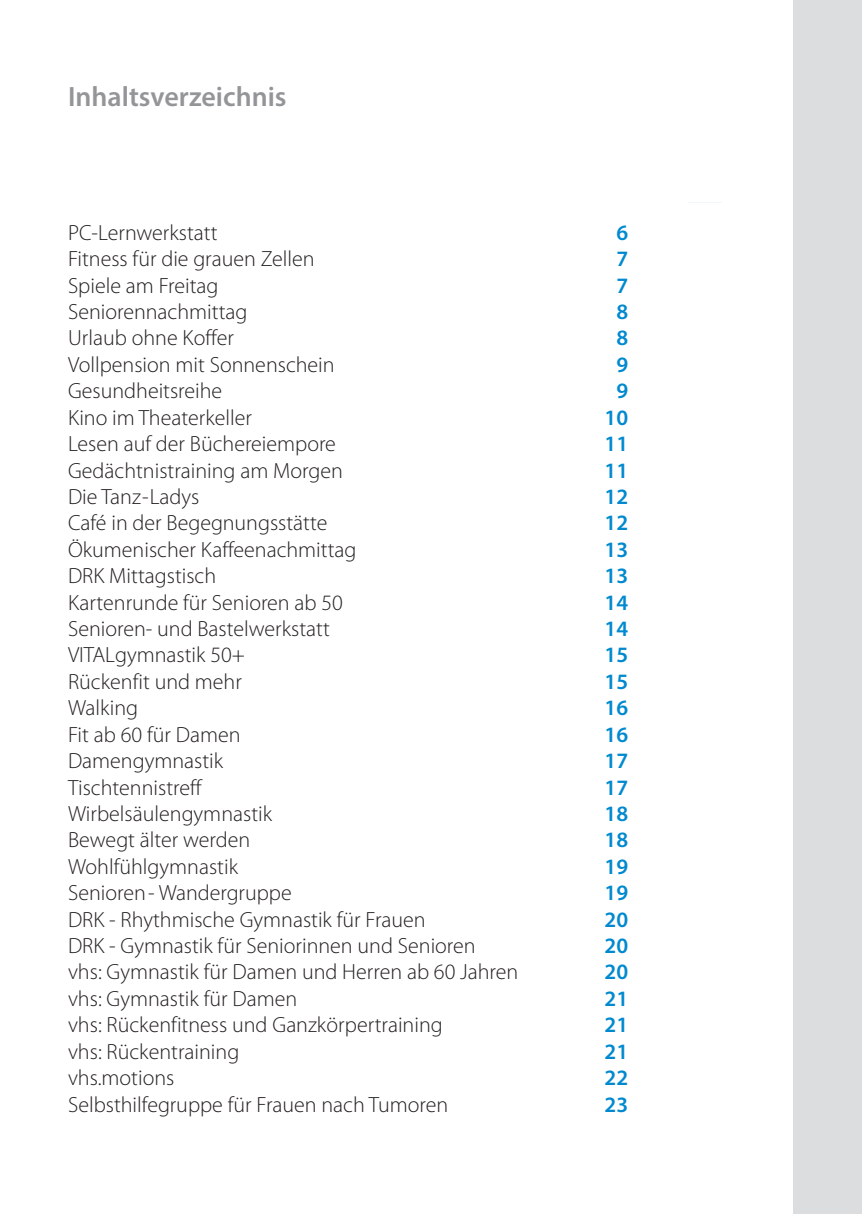
<style>
.page{position:relative;width:862px;height:1214px;background:#fff}
.page>*{position:absolute;margin:0;border:0;box-sizing:border-box;transform-origin:0 0}
.t1{font:600 28px "Myriad Pro";color:#939598}
.t2{font:300 22px "Myriad Pro";color:#231f20}
.t3{font:600 22px "Myriad Pro";color:#0089cf}
</style>
<div class="page">
<div style="left:794px;top:0;width:68px;height:1213px;background:#dcdddf"></div>
<p class="t1" style="left:68px;top:79px;width:220px">Inhaltsverzeichnis</p>
<p class="t2" style="left:68px;top:220px;width:151px">PC-Lernwerkstatt</p>
<p class="t3" style="left:616px;top:218px;width:13px">6</p>
<p class="t2" style="left:68px;top:247px;width:248px">Fitness für die grauen Zellen</p>
<p class="t3" style="left:616px;top:245px;width:13px">7</p>
<p class="t2" style="left:68px;top:273px;width:152px">Spiele am Freitag</p>
<p class="t3" style="left:616px;top:271px;width:13px">7</p>
<p class="t2" style="left:68px;top:299px;width:181px">Seniorennachmittag</p>
<p class="t3" style="left:616px;top:297px;width:13px">8</p>
<p class="t2" style="left:68px;top:326px;width:167px">Urlaub ohne Koffer</p>
<p class="t3" style="left:616px;top:324px;width:13px">8</p>
<p class="t2" style="left:68px;top:352px;width:268px">Vollpension mit Sonnenschein</p>
<p class="t3" style="left:616px;top:350px;width:13px">9</p>
<p class="t2" style="left:68px;top:379px;width:156px">Gesundheitsreihe</p>
<p class="t3" style="left:616px;top:377px;width:13px">9</p>
<p class="t2" style="left:68px;top:405px;width:186px">Kino im Theaterkeller</p>
<p class="t3" style="left:604px;top:403px;width:25px">10</p>
<p class="t2" style="left:68px;top:431px;width:269px">Lesen auf der Büchereiempore</p>
<p class="t3" style="left:604px;top:429px;width:25px">11</p>
<p class="t2" style="left:68px;top:458px;width:276px">Gedächtnistraining am Morgen</p>
<p class="t3" style="left:604px;top:456px;width:25px">11</p>
<p class="t2" style="left:68px;top:484px;width:133px">Die Tanz-Ladys</p>
<p class="t3" style="left:604px;top:482px;width:25px">12</p>
<p class="t2" style="left:68px;top:511px;width:261px">Café in der Begegnungsstätte</p>
<p class="t3" style="left:604px;top:509px;width:25px">12</p>
<p class="t2" style="left:68px;top:537px;width:290px">Ökumenischer Kaffeenachmittag</p>
<p class="t3" style="left:604px;top:535px;width:25px">13</p>
<p class="t2" style="left:68px;top:563px;width:150px">DRK Mittagstisch</p>
<p class="t3" style="left:604px;top:561px;width:25px">13</p>
<p class="t2" style="left:68px;top:590px;width:276px">Kartenrunde für Senioren ab 50</p>
<p class="t3" style="left:604px;top:588px;width:25px">14</p>
<p class="t2" style="left:68px;top:616px;width:263px">Senioren- und Bastelwerkstatt</p>
<p class="t3" style="left:604px;top:614px;width:25px">14</p>
<p class="t2" style="left:68px;top:643px;width:178px">VITALgymnastik 50+</p>
<p class="t3" style="left:604px;top:641px;width:25px">15</p>
<p class="t2" style="left:68px;top:669px;width:175px">Rückenfit und mehr</p>
<p class="t3" style="left:604px;top:667px;width:25px">15</p>
<p class="t2" style="left:68px;top:695px;width:72px">Walking</p>
<p class="t3" style="left:604px;top:693px;width:25px">16</p>
<p class="t2" style="left:68px;top:722px;width:174px">Fit ab 60 für Damen</p>
<p class="t3" style="left:604px;top:720px;width:25px">16</p>
<p class="t2" style="left:68px;top:748px;width:157px">Damengymnastik</p>
<p class="t3" style="left:604px;top:746px;width:25px">17</p>
<p class="t2" style="left:68px;top:775px;width:135px">Tischtennistreff</p>
<p class="t3" style="left:604px;top:773px;width:25px">17</p>
<p class="t2" style="left:68px;top:801px;width:205px">Wirbelsäulengymnastik</p>
<p class="t3" style="left:604px;top:799px;width:25px">18</p>
<p class="t2" style="left:68px;top:827px;width:184px">Bewegt älter werden</p>
<p class="t3" style="left:604px;top:825px;width:25px">18</p>
<p class="t2" style="left:68px;top:854px;width:171px">Wohlfühlgymnastik</p>
<p class="t3" style="left:604px;top:852px;width:25px">19</p>
<p class="t2" style="left:68px;top:880px;width:225px">Senioren- Wandergruppe</p>
<p class="t3" style="left:604px;top:878px;width:25px">19</p>
<p class="t2" style="left:68px;top:907px;width:359px">DRK - Rhythmische Gymnastik für Frauen</p>
<p class="t3" style="left:604px;top:905px;width:25px">20</p>
<p class="t2" style="left:68px;top:933px;width:409px">DRK - Gymnastik für Seniorinnen und Senioren</p>
<p class="t3" style="left:604px;top:931px;width:25px">20</p>
<p class="t2" style="left:68px;top:959px;width:452px">vhs: Gymnastik für Damen und Herren ab 60 Jahren</p>
<p class="t3" style="left:604px;top:957px;width:25px">20</p>
<p class="t2" style="left:68px;top:986px;width:231px">vhs: Gymnastik für Damen</p>
<p class="t3" style="left:604px;top:984px;width:25px">21</p>
<p class="t2" style="left:68px;top:1012px;width:376px">vhs: Rückenfitness und Ganzkörpertraining</p>
<p class="t3" style="left:604px;top:1010px;width:25px">21</p>
<p class="t2" style="left:68px;top:1039px;width:173px">vhs: Rückentraining</p>
<p class="t3" style="left:604px;top:1037px;width:25px">21</p>
<p class="t2" style="left:68px;top:1065px;width:108px">vhs.motions</p>
<p class="t3" style="left:604px;top:1063px;width:25px">22</p>
<p class="t2" style="left:68px;top:1091px;width:382px">Selbsthilfegruppe für Frauen nach Tumoren</p>
<p class="t3" style="left:604px;top:1089px;width:25px">23</p>
</div>
